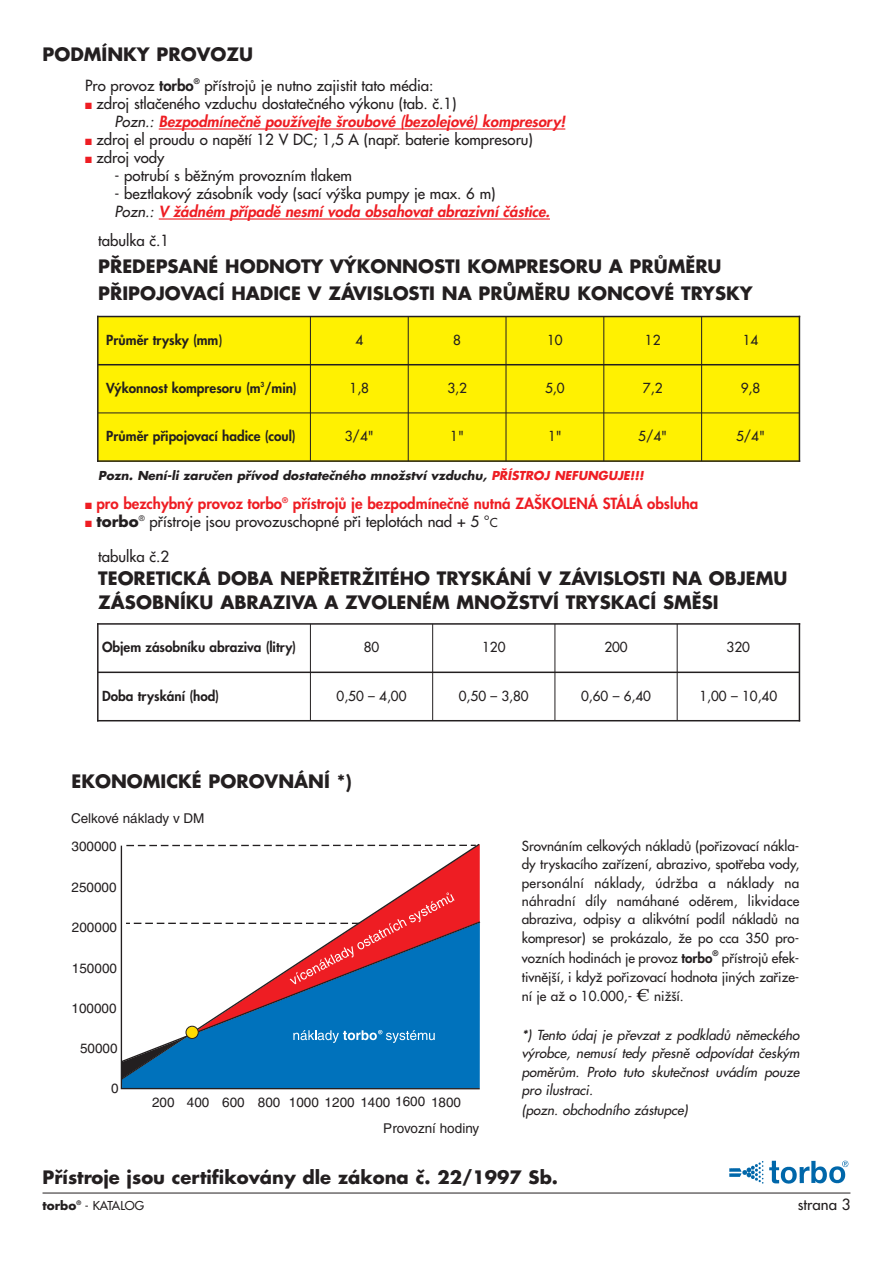
<style>
.page{position:relative;width:893px;height:1263px;background:#fff}
.page>*{position:absolute;margin:0;border:0;box-sizing:border-box;transform-origin:0 0}
.t1{font:700 18px/27px "Futura CE";color:#231f20}
.t2{font:15px "Futura CE";color:#231f20}
.t3{font:italic 800 15px/18px "Futura CE";color:#ee1d23}
.t4{font:800 15px "Futura CE";color:#ee1d23}
.t5{font:13.5px/18.5px "Futura CE";color:#231f20;text-align:justify}
.t6{font:italic 13.5px/18.5px "Futura CE";color:#231f20;text-align:justify}
.t7{font:800 13.5px "Futura CE";color:#231f20}
.t8{font:13.5px "Helvetica CE";color:#231f20}
.t9{font:italic 700 12px "Futura CE";color:#231f20}
.t10{font:12px "Futura CE";color:#231f20}
.t11{font:800 7.5px "Futura CE";color:#231f20}
.s1{font-weight:800}
.s2{font-weight:400;font-style:normal;color:#231f20}
.s3{font-weight:400;color:#231f20}
.s4{color:#ee1d23}
.s5{font-weight:400}
.s6{font-weight:700}
.s7{font-size:12px}
.s8{font-family:"Times";font-size:18px}
</style>
<div class="page">
<hr style="left:159px;top:128px;width:406px;height:2px;background:#ee1d23">
<hr style="left:159px;top:218px;width:391px;height:2px;background:#ee1d23">
<hr style="left:43px;top:1193px;width:807px;height:1px;background:#231f20">
<img style="left:729px;top:1160px;width:120px;height:24px">
<div style="left:98px;top:316px;width:212px;height:49px;background:#fff101"></div>
<div style="left:310px;top:316px;width:98px;height:49px;background:#fff101"></div>
<div style="left:408px;top:316px;width:98px;height:49px;background:#fff101"></div>
<div style="left:506px;top:316px;width:98px;height:49px;background:#fff101"></div>
<div style="left:604px;top:316px;width:98px;height:49px;background:#fff101"></div>
<div style="left:702px;top:316px;width:97px;height:49px;background:#fff101"></div>
<div style="left:98px;top:365px;width:212px;height:48px;background:#fff101"></div>
<div style="left:310px;top:365px;width:98px;height:48px;background:#fff101"></div>
<div style="left:408px;top:365px;width:98px;height:48px;background:#fff101"></div>
<div style="left:506px;top:365px;width:98px;height:48px;background:#fff101"></div>
<div style="left:604px;top:365px;width:98px;height:48px;background:#fff101"></div>
<div style="left:702px;top:365px;width:97px;height:48px;background:#fff101"></div>
<svg style="left:120px;top:1081px;width:360px;height:9px;background:#1970a9"></svg>
<svg style="left:120px;top:844px;width:361px;height:237px"></svg>
<svg style="left:122px;top:1038px;width:62px;height:40px"></svg>
<div style="left:186px;top:1026px;width:12px;height:13px;background:#ffdc01;border:1px solid #231f20;border-radius:50%"></div>
<svg style="left:293px;top:1030px;width:142px;height:13px;background:#4095cc"></svg>
<svg style="left:126px;top:892px;width:348px;height:92px"></svg>
<div style="left:98px;top:413px;width:212px;height:48px;background:#fff101"></div>
<div style="left:310px;top:413px;width:98px;height:48px;background:#fff101"></div>
<div style="left:408px;top:413px;width:98px;height:48px;background:#fff101"></div>
<div style="left:506px;top:413px;width:98px;height:48px;background:#fff101"></div>
<div style="left:604px;top:413px;width:98px;height:48px;background:#fff101"></div>
<div style="left:702px;top:413px;width:97px;height:48px;background:#fff101"></div>
<hr style="left:98px;top:364px;width:701px;height:1px;background:#231f20">
<hr style="left:98px;top:413px;width:701px;height:1px;background:#231f20">
<hr style="left:310px;top:316px;width:1px;height:145px;background:#231f20">
<hr style="left:408px;top:316px;width:1px;height:145px;background:#231f20">
<hr style="left:506px;top:316px;width:1px;height:145px;background:#231f20">
<hr style="left:604px;top:316px;width:1px;height:145px;background:#231f20">
<hr style="left:701px;top:316px;width:1px;height:145px;background:#231f20">
<hr style="left:97px;top:316px;width:703px;height:1px;background:#231f20">
<hr style="left:97px;top:460px;width:703px;height:2px;background:#231f20">
<hr style="left:97px;top:316px;width:2px;height:146px;background:#231f20">
<hr style="left:799px;top:316px;width:1px;height:146px;background:#231f20">
<hr style="left:98px;top:671px;width:701px;height:2px;background:#231f20">
<hr style="left:310px;top:624px;width:1px;height:97px;background:#231f20">
<hr style="left:432px;top:624px;width:1px;height:97px;background:#231f20">
<hr style="left:555px;top:624px;width:1px;height:97px;background:#231f20">
<hr style="left:677px;top:624px;width:1px;height:97px;background:#231f20">
<hr style="left:97px;top:623px;width:703px;height:2px;background:#231f20">
<hr style="left:97px;top:720px;width:703px;height:1px;background:#231f20">
<hr style="left:97px;top:623px;width:2px;height:98px;background:#231f20">
<hr style="left:799px;top:623px;width:1px;height:98px;background:#231f20">
<h1 class="t1" style="left:43px;top:42px;width:212px">PODMÍNKY PROVOZU</h1>
<p class="t2" style="left:85px;top:76px;width:350px">Pro provoz <span class="s1">torbo</span><sup>®</sup> pfiístrojÛ je nutno zajistit tato média:</p>
<p class="t3" style="left:115px;top:95px;width:452px;text-indent:-29px">■ <span class="s2">zdroj stlaãeného vzduchu dostateãného v˘konu (tab. ã.1)<br></span><span class="s3">Pozn.:</span> Bezpodmíneãnû pouÏívejte ‰roubové (bezolejové) kompresory!</p>
<p class="t2" style="left:85px;top:130px;width:449px"><span class="s4">■</span> zdroj el proudu o napûtí 12 V DC; 1,5 A (napfi. baterie kompresoru)</p>
<p class="t2" style="left:85px;top:148px;width:81px"><span class="s4">■</span> zdroj vody</p>
<p class="t2" style="left:115px;top:166px;width:239px">- potrubí s bûÏn˘m provozním tlakem</p>
<p class="t3" style="left:115px;top:185px;width:437px"><span class="s2">- beztlakov˘ zásobník vody (sací v˘‰ka pumpy je max. 6 m)<br></span><span class="s3">Pozn.:</span> V Ïádném pfiípadû nesmí voda obsahovat abrazivní ãástice.</p>
<p class="t2" style="left:98px;top:231px;width:72px">tabulka ã.1</p>
<h1 class="t1" style="left:98px;top:254px;width:656px">PŘEDEPSANÉ HODNOTY VÝKONNOSTI KOMPRESORU A PRŮMĚRU<br>PŘIPOJOVACÍ HADICE V ZÁVISLOSTI NA PRŮMĚRU KONCOVÉ TRYSKY</h1>
<p class="t7" style="left:106px;top:333px;width:118px">PrÛmûr trysky (mm<span class="s5">)</span></p>
<p class="t5" style="left:355px;top:331px;width:9px">4</p>
<p class="t5" style="left:453px;top:331px;width:9px">8</p>
<p class="t5" style="left:547px;top:331px;width:17px">10</p>
<p class="t5" style="left:645px;top:331px;width:17px">12</p>
<p class="t5" style="left:743px;top:331px;width:17px">14</p>
<p class="t7" style="left:106px;top:381px;width:192px">V˘konnost kompresoru (m<sup>3</sup>/min)</p>
<p class="t5" style="left:350px;top:379px;width:21px">1,8</p>
<p class="t5" style="left:447px;top:379px;width:21px">3,2</p>
<p class="t5" style="left:545px;top:379px;width:21px">5,0</p>
<p class="t5" style="left:643px;top:379px;width:21px">7,2</p>
<p class="t5" style="left:741px;top:379px;width:21px">9,8</p>
<p class="t7" style="left:106px;top:430px;width:191px">PrÛmûr pfiipojovací hadice (coul)</p>
<p class="t5" style="left:345px;top:427px;width:30px">3/4"</p>
<p class="t5" style="left:450px;top:427px;width:15px">1"</p>
<p class="t5" style="left:548px;top:427px;width:15px">1"</p>
<p class="t5" style="left:638px;top:427px;width:30px">5/4"</p>
<p class="t5" style="left:736px;top:427px;width:30px">5/4"</p>
<p class="t9" style="left:98px;top:470px;width:549px">Pozn. Není-li zaručen přívod dostatečného množství vzduchu, <span class="s4">PŘÍSTROJ NEFUNGUJE!!!</span></p>
<p class="t4" style="left:85px;top:497px;width:615px">■ pro bezchybn˘ provoz torbo<sup>®</sup> pfiístrojÛ je bezpodmíneãnû nutná ZA·KOLENÁ STÁLÁ obsluha</p>
<p class="t2" style="left:85px;top:513px;width:414px"><span class="s4">■</span> <span class="s6">torbo</span><sup>®</sup> pfiístroje jsou provozuschopné pfii teplotách nad + 5 °<span class="s7">C</span></p>
<p class="t2" style="left:98px;top:547px;width:72px">tabulka ã.2</p>
<h1 class="t1" style="left:98px;top:568px;width:691px;line-height:23.4px">TEORETICKÁ DOBA NEPŘETRŽITÉHO TRYSKÁNÍ V ZÁVISLOSTI NA OBJEMU<br>ZÁSOBNÍKU ABRAZIVA A ZVOLENÉM MNOŽSTVÍ TRYSKACÍ SMĚSI</h1>
<p class="t7" style="left:102px;top:641px;width:196px">Objem zásobníku abraziva (litry)</p>
<p class="t5" style="left:364px;top:638px;width:17px">80</p>
<p class="t5" style="left:482px;top:638px;width:25px">120</p>
<p class="t5" style="left:604px;top:638px;width:25px">200</p>
<p class="t5" style="left:727px;top:638px;width:25px">320</p>
<p class="t7" style="left:102px;top:689px;width:119px">Doba tryskání (hod)</p>
<p class="t5" style="left:337px;top:686px;width:71px">0,50 – 4,00</p>
<p class="t5" style="left:459px;top:686px;width:71px">0,50 – 3,80</p>
<p class="t5" style="left:581px;top:686px;width:71px">0,60 – 6,40</p>
<p class="t5" style="left:699px;top:686px;width:79px">1,00 – 10,40</p>
<h1 class="t1" style="left:72px;top:769px;width:282px">EKONOMICKÉ POROVNÁNÍ *)</h1>
<p class="t8" style="left:71px;top:813px;width:135px">Celkové náklady v DM</p>
<p class="t8" style="left:71px;top:841px;width:47px">300000</p>
<p class="t8" style="left:71px;top:882px;width:47px">250000</p>
<p class="t8" style="left:72px;top:922px;width:47px">200000</p>
<p class="t8" style="left:72px;top:963px;width:47px">150000</p>
<p class="t8" style="left:71px;top:1003px;width:47px">100000</p>
<p class="t8" style="left:80px;top:1043px;width:39px">50000</p>
<p class="t8" style="left:111px;top:1083px;width:9px">0</p>
<p class="t8" style="left:152px;top:1097px;width:310px">200 400 600 800 1000 1200 1400 1600 1800</p>
<p class="t8" style="left:383px;top:1123px;width:98px">Provozní hodiny</p>
<p class="t5" style="left:522px;top:837px;width:279px">Srovnáním celkov˘ch nákladÛ (pofiizovací nákla&shy;dy tryskacího zafiízení, abrazivo, spotfieba vody, personální náklady, údrÏba a náklady na náhradní díly namáhané odûrem, likvidace abraziva, odpisy a alikvótní podíl nákladÛ na kompresor) se prokázalo, Ïe po cca 350 pro-</p>
<p class="t5" style="left:522px;top:948px;width:192px">vozních hodinách je provoz <span class="s1">torbo</span></p>
<p class="t11" style="left:712px;top:950px;width:7px">®</p>
<p class="t5" style="left:522px;top:948px;width:279px;line-height:19px;text-indent:200px">pfiístrojÛ efek&shy;tivnûj‰í, i kdyÏ pofiizovací hodnota jin˘ch zafiize&shy;ní je aÏ o 10.000,- <span class="s8">€</span> niÏ‰í.</p>
<p class="t6" style="left:522px;top:1027px;width:279px">*) Tento údaj je pfievzat z podkladÛ nûmeckého v˘robce, nemusí tedy pfiesnû odpovídat ãesk˘m pomûrÛm. Proto tuto skuteãnost uvádím pouze pro ilustraci.</p>
<p class="t6" style="left:522px;top:1102px;width:167px">(pozn. obchodního zástupce)</p>
<h1 class="t1" style="left:43px;top:1165px;width:517px">Přístroje jsou certifikovány dle zákona č. 22/1997 Sb.</h1>
<p class="t10" style="left:43px;top:1198px;width:103px"><span class="s6">torbo</span><sup>®</sup> - KATALOG</p>
<p class="t2" style="left:798px;top:1195px;width:54px">strana 3</p>
</div>
